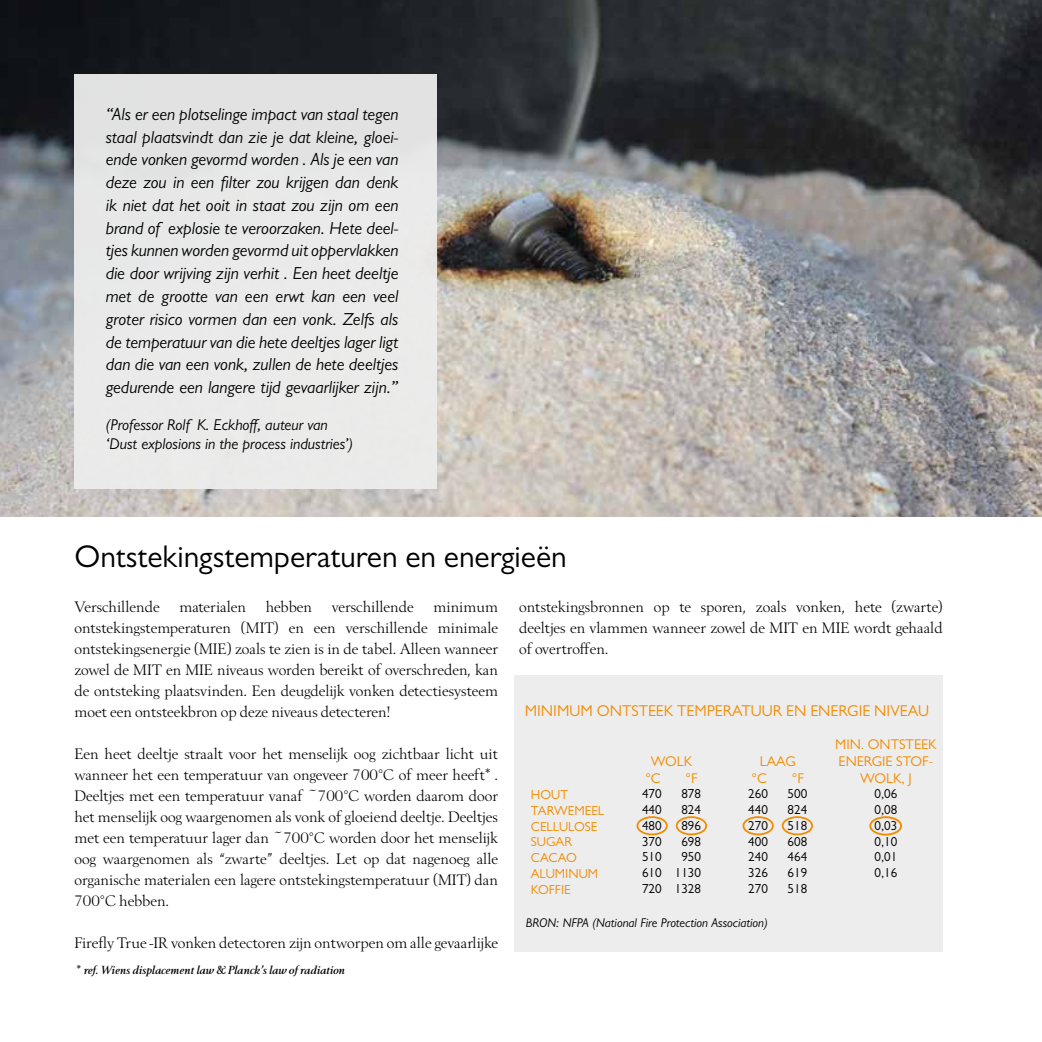
<style>
.page{position:relative;width:1042px;height:1042px;background:#fff}
.page>*{position:absolute;margin:0;border:0;box-sizing:border-box;transform-origin:0 0}
.t1{font:31.5px "Gill Sans MT Pro";color:#000}
.t2{font:italic 17.5px/22.8px "Gill Sans MT Pro";color:#000;text-align:justify}
.t3{font:15.75px/21px "Berling";color:#000;text-align:justify}
.t4{font:italic 15.75px/19.2px "Gill Sans MT Pro";color:#000}
.t5{font:15.75px "Gill Sans MT Pro";color:#f28c00}
.t6{font:14.17px/17px "Gill Sans MT Pro";color:#f28c00}
.t7{font:13.12px/15.8px "Gill Sans MT Pro";color:#000;text-align:justify}
.t8{font:13.12px/15.8px "Gill Sans MT Pro";color:#f28c00}
.t9{font:italic 12.78px "Gill Sans MT Pro";color:#000}
.t10{font:italic 700 12.25px "Berling";color:#000}
</style>
<div class="page">
<img style="left:1px;top:0;width:1041px;height:516px">
<div style="left:514px;top:674px;width:429px;height:277px;background:#ededed"></div>
<div style="left:74px;top:74px;width:363px;height:415px;background:#ededed"></div>
<div style="left:869px;top:816px;width:33px;height:19px;border:2px solid #f28c00;border-radius:50%"></div>
<div style="left:782px;top:816px;width:31px;height:19px;border:2px solid #f28c00;border-radius:50%"></div>
<div style="left:742px;top:816px;width:32px;height:19px;border:2px solid #f28c00;border-radius:50%"></div>
<div style="left:636px;top:816px;width:32px;height:19px;border:2px solid #f28c00;border-radius:50%"></div>
<div style="left:676px;top:816px;width:31px;height:19px;border:2px solid #f28c00;border-radius:50%"></div>
<img style="left:0;top:0;width:1px;height:516px">
<p class="t2" style="left:106px;top:103px;width:294px">“Als er een plotselinge impact van staal tegen staal plaatsvindt dan zie je dat kleine, gloei&shy;ende vonken gevormd worden . Als je een van deze zou in een filter zou krijgen dan denk ik niet dat het ooit in staat zou zijn om een brand of explosie te veroorzaken. Hete deel&shy;tjes kunnen worden gevormd uit oppervlakken die door wrijving zijn verhit . Een heet deeltje met de grootte van een erwt kan een veel groter risico vormen dan een vonk. Zelfs als de temperatuur van die hete deeltjes lager ligt dan die van een vonk, zullen de hete deeltjes gedurende een langere tijd gevaarlijker zijn.”</p>
<p class="t4" style="left:106px;top:415px;width:249px">(Professor Rolf K. Eckhoff, auteur van ‘Dust explosions in the process industries’)</p>
<h1 class="t1" style="left:74px;top:538px;width:494px">Ontstekingstemperaturen en energieën</h1>
<p class="t3" style="left:74px;top:596px;width:425px">Verschillende materialen hebben verschillende minimum ontstekingstemperaturen (MIT) en een verschillende minimale ontstekingsenergie (MIE) zoals te zien is in de tabel. Alleen wanneer zowel de MIT en MIE niveaus worden bereikt of overschreden, kan de ontsteking plaatsvinden. Een deugdelijk vonken detectiesysteem moet een ontsteekbron op deze niveaus detecteren!</p>
<p class="t3" style="left:74px;top:743px;width:425px">Een heet deeltje straalt voor het menselijk oog zichtbaar licht uit wanneer het een temperatuur van ongeveer 700°C of meer heeft* .<br>Deeltjes met een temperatuur vanaf ~700°C worden daarom door het menselijk oog waargenomen als vonk of gloeiend deeltje. Deeltjes met een temperatuur lager dan ~700°C worden door het menselijk oog waargenomen als “zwarte” deeltjes. Let op dat nagenoeg alle organische materialen een lagere ontstekingstemperatuur (MIT) dan 700°C hebben.</p>
<p class="t3" style="left:74px;top:932px;width:425px">Firefly True -IR vonken detectoren zijn ontworpen om alle gevaarlijke</p>
<p class="t10" style="left:74px;top:963px;width:272px">* ref. Wiens displacement law &amp; Planck’s law of radiation</p>
<p class="t3" style="left:519px;top:596px;width:425px">ontstekingsbronnen op te sporen, zoals vonken, hete (zwarte) deeltjes en vlammen wanneer zowel de MIT en MIE wordt gehaald of overtroffen.</p>
<p class="t5" style="left:525px;top:701px;width:406px">MINIMUM ONTSTEEK TEMPERATUUR EN ENERGIE NIVEAU</p>
<p class="t6" style="left:645px;top:752px;width:48px;text-indent:5px">WOLK °C</p>
<p class="t6" style="left:685px;top:769px;width:14px">°F</p>
<p class="t6" style="left:751px;top:752px;width:46px;text-indent:8px">LAAG °C</p>
<p class="t6" style="left:792px;top:769px;width:14px">°F</p>
<p class="t7" style="left:642px;top:786px;width:21px">470</p>
<p class="t7" style="left:681px;top:786px;width:21px">878</p>
<p class="t7" style="left:642px;top:802px;width:21px">440</p>
<p class="t7" style="left:681px;top:802px;width:21px">824</p>
<p class="t7" style="left:642px;top:817px;width:21px">480</p>
<p class="t7" style="left:681px;top:817px;width:21px">896</p>
<p class="t7" style="left:642px;top:833px;width:21px">370</p>
<p class="t7" style="left:681px;top:833px;width:21px">698</p>
<p class="t7" style="left:642px;top:849px;width:21px">510</p>
<p class="t7" style="left:748px;top:786px;width:21px">260</p>
<p class="t7" style="left:787px;top:786px;width:21px">500</p>
<p class="t7" style="left:748px;top:802px;width:21px">440</p>
<p class="t7" style="left:787px;top:802px;width:21px">824</p>
<p class="t7" style="left:748px;top:817px;width:21px">270</p>
<p class="t7" style="left:787px;top:817px;width:21px">518</p>
<p class="t7" style="left:748px;top:833px;width:21px">400</p>
<p class="t7" style="left:787px;top:833px;width:21px">608</p>
<p class="t7" style="left:748px;top:849px;width:21px">240</p>
<p class="t7" style="left:787px;top:849px;width:21px">464</p>
<p class="t7" style="left:748px;top:865px;width:21px">326</p>
<p class="t7" style="left:787px;top:865px;width:21px">619</p>
<p class="t7" style="left:748px;top:880px;width:21px">270</p>
<p class="t7" style="left:787px;top:880px;width:21px">518</p>
<p class="t8" style="left:531px;top:786px;width:75px">HOUT<br>TARWEMEEL<br>CELLULOSE<br>SUGAR<br>CACAO<br>ALUMINUM<br>KOFFIE</p>
<p class="t9" style="left:526px;top:915px;width:243px">BRON: NFPA (National Fire Protection Association)</p>
<p class="t7" style="left:642px;top:849px;width:61px;text-indent:39px">950<br>610 1130<br>720 1328</p>
<p class="t6" style="left:835px;top:735px;width:103px;text-align:center">MIN. ONTSTEEK<br>ENERGIE STOF-<br>WOLK, J</p>
<p class="t7" style="left:874px;top:786px;width:24px">0,06<br>0,08<br>0,03<br>0,10<br>0,01<br>0,16</p>
</div>
